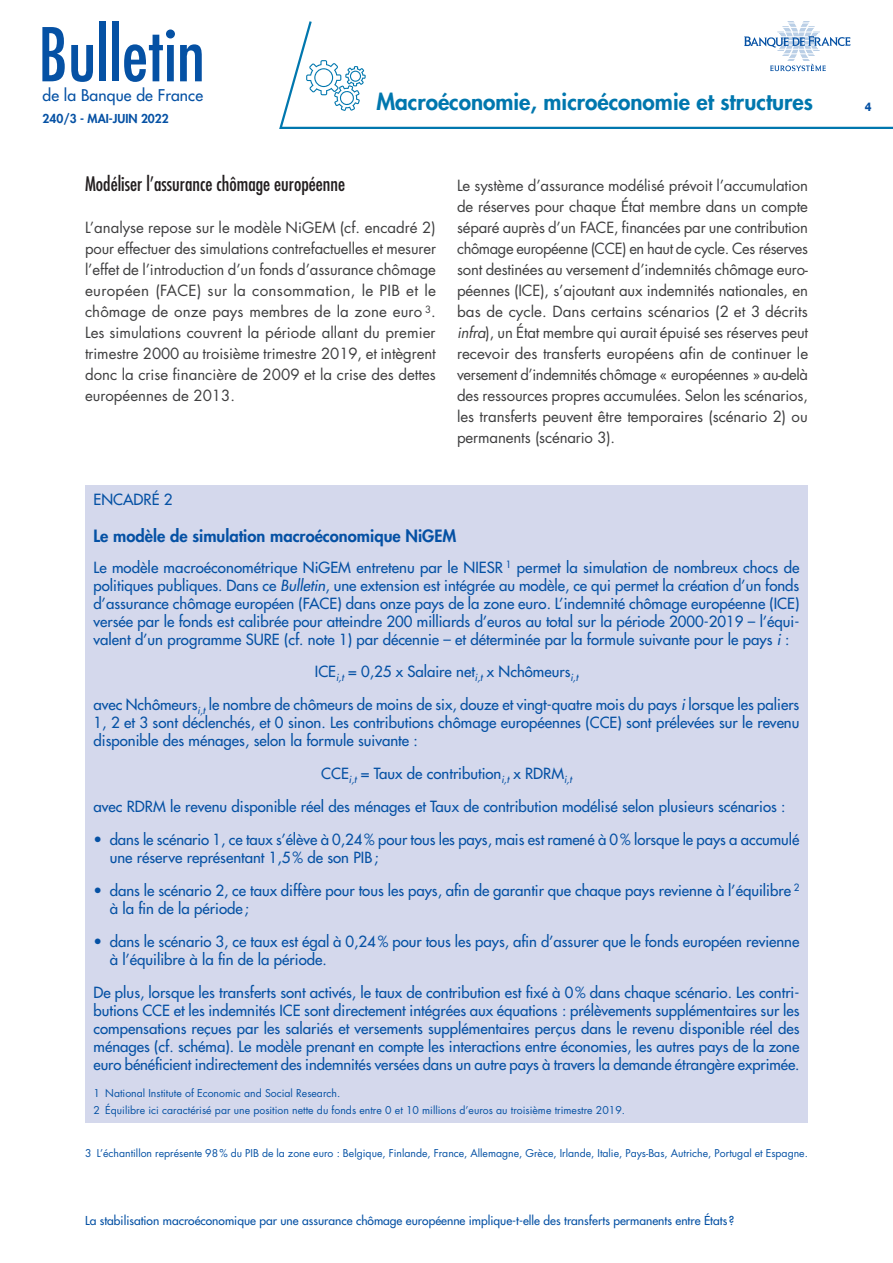
<style>
.page{position:relative;width:893px;height:1263px;background:#fff}
.page>*{position:absolute;margin:0;border:0;box-sizing:border-box;transform-origin:0 0}
.t1{font:condensed 72px "Futura Std";color:#0551a4}
.t2{font:800 22.5px "Futura Std";color:#0077ae}
.t3{font:condensed 19.5px "Futura Std";color:#231f20}
.t4{font:800 16.5px "Futura Std";color:#0551a4}
.t5{font:500 15.75px "Futura Std";letter-spacing:.01em;color:#0551a4}
.t6{font:500 15px/18px "Futura Std";color:#0551a4}
.t7{font:15px/21px "Futura Std";color:#3e3e3f;text-align:justify}
.t8{font:500 12px "Futura Std";color:#0551a4}
.t9{font:800 12px "Futura Std";color:#0551a4}
.t10{font:800 12px "Helvetica Neue LT Std";color:#0551a4;scale:.9 1}
.t11{font:10.5px/16.8px "Futura Std";color:#0551a4}
.s1{font-style:italic}
</style>
<div class="page">
<svg style="left:279px;top:21px;width:614px;height:108px"></svg>
<svg style="left:744px;top:22px;width:106px;height:49px"></svg>
<svg style="left:306px;top:60px;width:60px;height:51px"></svg>
<div style="left:85px;top:485px;width:723px;height:637px;background:#d4d8ec"></div>
<h1 class="t1" style="left:38px;top:12px;width:168px">Bulletin</h1>
<p class="t5" style="left:43px;top:86px;width:162px">de la Banque de France</p>
<p class="t9" style="left:43px;top:111px;width:128px">240/3 - MAI-JUIN 2022</p>
<h2 class="t2" style="left:376px;top:88px;width:438px">Macroéconomie, microéconomie et structures</h2>
<h3 class="t3" style="left:85px;top:172px;width:262px">Modéliser l’assurance chômage européenne</h3>
<p class="t7" style="left:85px;top:217px;width:352px">L’analyse repose sur le modèle NiGEM (cf. encadré 2) pour effectuer des simulations contrefactuelles et mesurer l’effet de l’introduction d’un fonds d’assurance chômage européen (FACE) sur la consommation, le PIB et le chômage de onze pays membres de la zone euro <sup>3</sup>.<br>Les simulations couvrent la période allant du premier trimestre 2000 au troisième trimestre 2019, et intègrent donc la crise financière de 2009 et la crise des dettes européennes de 2013.</p>
<p class="t7" style="left:457px;top:175px;width:353px">Le système d’assurance modélisé prévoit l’accumulation de réserves pour chaque État membre dans un compte séparé auprès d’un FACE, financées par une contribution chômage européenne (CCE) en haut de cycle. Ces réserves sont destinées au versement d’indemnités chômage euro‑ péennes (ICE), s’ajoutant aux indemnités nationales, en bas de cycle. Dans certains scénarios (2 et 3 décrits <span class="s1">infra</span>), un État membre qui aurait épuisé ses réserves peut recevoir des transferts européens afin de continuer le versement d’indemnités chômage « européennes » au‑delà des ressources propres accumulées. Selon les scénarios, les transferts peuvent être temporaires (scénario 2) ou permanents (scénario 3).</p>
<p class="t6" style="left:94px;top:490px;width:80px">ENCADRÉ 2</p>
<p class="t4" style="left:94px;top:525px;width:364px">Le modèle de simulation macroéconomique NiGEM</p>
<p class="t6" style="left:94px;top:558px;width:707px;text-align:justify">Le modèle macroéconométrique NiGEM entretenu par le NIESR <sup>1</sup> permet la simulation de nombreux chocs de politiques publiques. Dans ce <span class="s1">Bulletin</span>, une extension est intégrée au modèle, ce qui permet la création d’un fonds d’assurance chômage européen (FACE) dans onze pays de la zone euro. L’indemnité chômage européenne (ICE) versée par le fonds est calibrée pour atteindre 200 milliards d’euros au total sur la période 2000‑2019 – l’équi‑ valent d’un programme SURE (cf. note 1) par décennie – et déterminée par la formule suivante pour le pays <span class="s1">i</span> :</p>
<p class="t6" style="left:94px;top:655px;width:707px;line-height:32.8px;text-align:center">ICE<sub>i,t</sub> = 0,25 x Salaire net<sub>i,t</sub> x Nchômeurs<sub>i,t<br></sub>avec Nchômeurs<sub>i,t</sub> le nombre de chômeurs de moins de six, douze et vingt‑quatre mois du pays <span class="s1">i</span> lorsque les paliers</p>
<p class="t6" style="left:94px;top:714px;width:707px">1, 2 et 3 sont déclenchés, et 0 sinon. Les contributions chômage européennes (CCE) sont prélevées sur le revenu disponible des ménages, selon la formule suivante :</p>
<p class="t6" style="left:94px;top:757px;width:693px;line-height:32.8px;text-indent:228px">CCE<sub>i,t</sub> = Taux de contribution<sub>i,t</sub> x RDRM<sub>i,t<br></sub>avec RDRM le revenu disponible réel des ménages et Taux de contribution modélisé selon plusieurs scénarios :</p>
<p class="t6" style="left:110px;top:830px;width:691px;text-indent:-16px">• dans le scénario 1, ce taux s’élève à 0,24% pour tous les pays, mais est ramené à 0% lorsque le pays a accumulé une réserve représentant 1,5% de son PIB;</p>
<p class="t6" style="left:110px;top:881px;width:691px;text-indent:-16px">• dans le scénario 2, ce taux diffère pour tous les pays, afin de garantir que chaque pays revienne à l’équilibre <sup>2 </sup>à la fin de la période ;</p>
<p class="t6" style="left:110px;top:932px;width:691px;text-indent:-16px">• dans le scénario 3, ce taux est égal à 0,24% pour tous les pays, afin d’assurer que le fonds européen revienne à l’équilibre à la fin de la période.</p>
<p class="t6" style="left:94px;top:983px;width:707px;text-align:justify">De plus, lorsque les transferts sont activés, le taux de contribution est fixé à 0% dans chaque scénario. Les contri‑ butions CCE et les indemnités ICE sont directement intégrées aux équations : prélèvements supplémentaires sur les compensations reçues par les salariés et versements supplémentaires perçus dans le revenu disponible réel des ménages (cf. schéma). Le modèle prenant en compte les interactions entre économies, les autres pays de la zone euro bénéficient indirectement des indemnités versées dans un autre pays à travers la demande étrangère exprimée.</p>
<p class="t11" style="left:94px;top:1085px;width:533px">1 National Institute of Economic and Social Research.<br>2 Équilibre ici caractérisé par une position nette du fonds entre 0 et 10 millions d’euros au troisième trimestre 2019.</p>
<p class="t11" style="left:85px;top:1145px;width:724px">3 L’échantillon représente 98% du PIB de la zone euro : Belgique, Finlande, France, Allemagne, Grèce, Irlande, Italie, Pays‑Bas, Autriche, Portugal et Espagne.</p>
<p class="t8" style="left:85px;top:1213px;width:651px">La stabilisation macroéconomique par une assurance chômage européenne implique-t-elle des transferts permanents entre États ?</p>
<p class="t10" style="left:865px;top:99px;width:9px">4</p>
</div>
